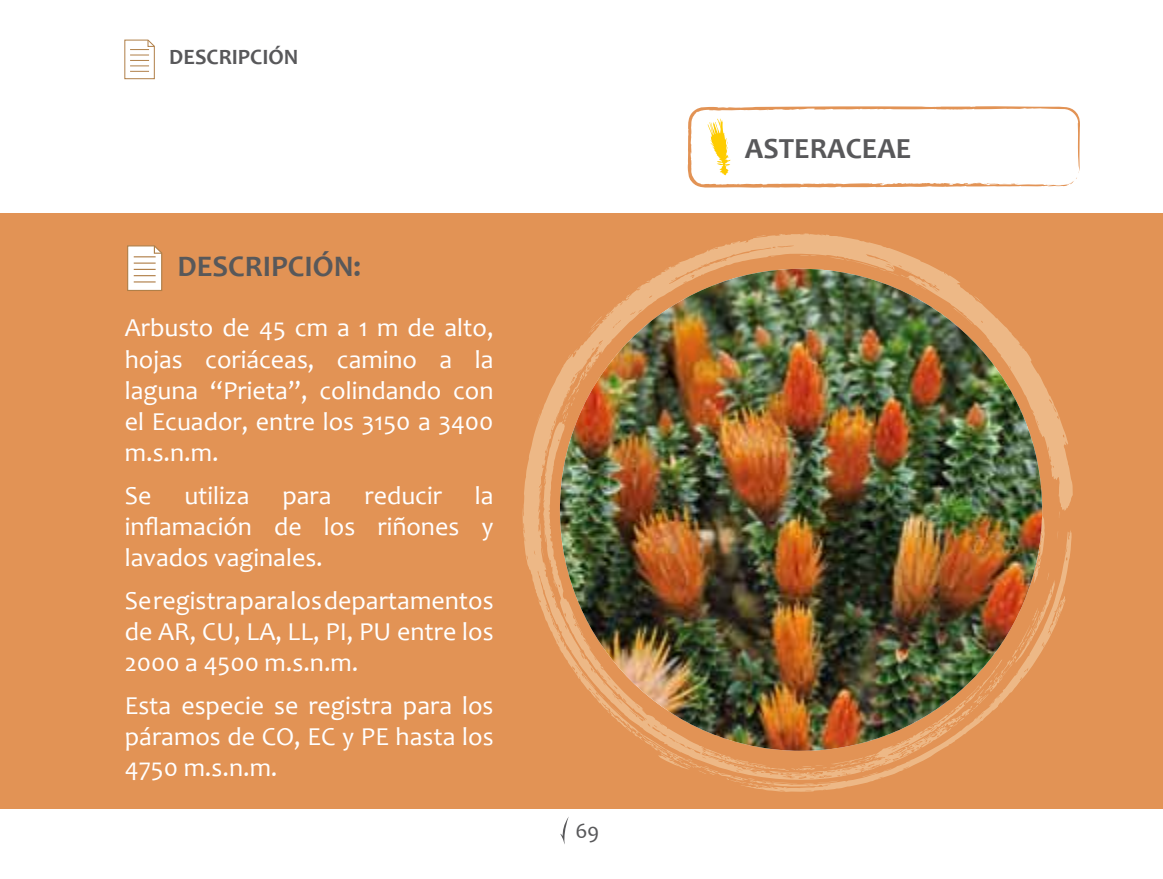
<style>
.page{position:relative;width:1163px;height:879px;background:#fff}
.page>*{position:absolute;margin:0;border:0;box-sizing:border-box;transform-origin:0 0}
.t1{font:700 30px "Candara";color:#58585a}
.t2{font:700 29.4px "Candara";color:#58585a}
.t3{font:26px/31.2px "Candara";color:#fff;text-align:justify}
.t4{font:700 22px "Candara";color:#58585a}
.t5{font:22px "Candara";color:#58585a}
</style>
<div class="page">
<div style="left:0;top:214px;width:1162px;height:595px;background:#e29355"></div>
<svg style="left:127px;top:245px;width:36px;height:46px;background:#eee1d3"></svg>
<svg style="left:124px;top:39px;width:31px;height:41px"></svg>
<svg style="left:522px;top:233px;width:550px;height:559px"></svg>
<svg style="left:560px;top:818px;width:8px;height:26px"></svg>
<img style="left:560px;top:269px;width:481px;height:482px;border-radius:241px">
<svg style="left:687px;top:106px;width:392px;height:82px"></svg>
<p class="t4" style="left:169px;top:44px;width:131px">DESCRIPCIÓN</p>
<p class="t1" style="left:177px;top:248px;width:185px">DESCRIPCIÓN:</p>
<p class="t3" style="left:125px;top:312px;width:370px">Arbusto de 45 cm a 1 m de alto, hojas coriáceas, camino a la laguna “Prieta”, colindando con el Ecuador, entre los 3150 a 3400 m.s.n.m.</p>
<p class="t3" style="left:125px;top:480px;width:28px">Se</p>
<p class="t3" style="left:184px;top:480px;width:67px">utiliza</p>
<p class="t3" style="left:282px;top:480px;width:51px">para</p>
<p class="t3" style="left:364px;top:480px;width:79px">reducir</p>
<p class="t3" style="left:125px;top:480px;width:370px;text-indent:350px">la inflamación de los riñones y lavados vaginales.</p>
<p class="t3" style="left:125px;top:585px;width:370px">Se registra para los departamentos de AR, CU, LA, LL, PI, PU entre los 2000 a 4500 m.s.n.m.</p>
<p class="t3" style="left:125px;top:690px;width:370px">Esta especie se registra para los páramos de CO, EC y PE hasta los 4750 m.s.n.m.</p>
<p class="t5" style="left:575px;top:817px;width:25px">69</p>
<p class="t2" style="left:744px;top:130px;width:168px">ASTERACEAE</p>
</div>
